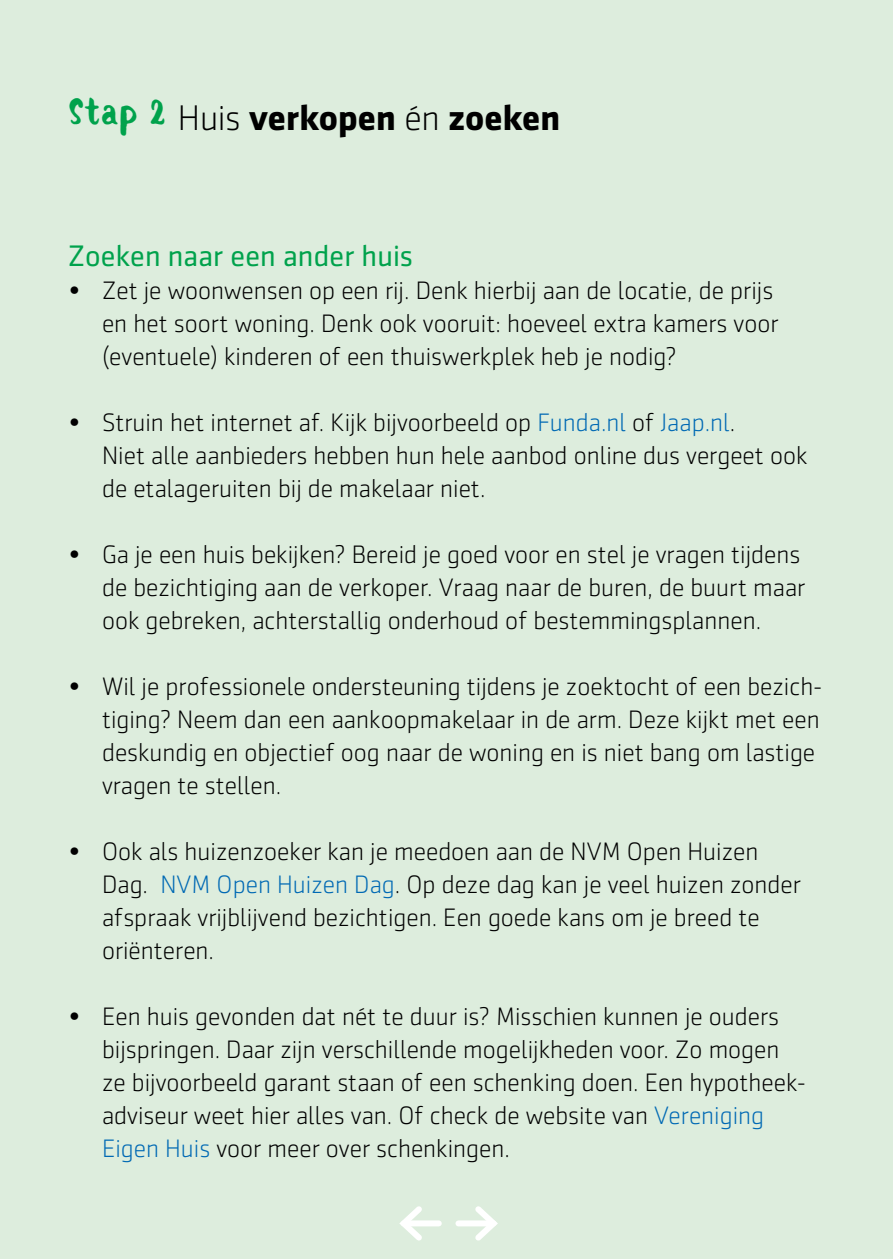
<style>
.page{position:relative;width:893px;height:1259px;background:#ddeddd}
.page>*{position:absolute;margin:0;border:0;box-sizing:border-box;transform-origin:0 0}
.Stap{font:700 36px "Sentico Sans DT";color:#000}
.t1{font:30px "Sentico Sans DT";letter-spacing:.005em;color:#00a24c}
.Body_8_5{font:300 25.5px/33px "Sentico Sans DT";color:#000}
.s1{font-weight:300}
.s2{color:#0069b4}
</style>
<div class="page">
<div style="left:458px;top:1220px;width:36px;height:6px;background:#fff"></div>
<svg style="left:470px;top:1206px;width:28px;height:35px"></svg>
<div style="left:404px;top:1220px;width:35px;height:6px;background:#fff"></div>
<svg style="left:399px;top:1206px;width:28px;height:35px"></svg>
<p class="Stap" style="left:68px;top:97px;width:494px"><sup>Stap</sup> <sup>2</sup> <span class="s1">Huis</span> verkopen <span class="s1">én</span> zoeken</p>
<h3 class="t1" style="left:68px;top:239px;width:346px">Zoeken naar een ander huis</h3>
<p class="Body_8_5" style="left:102px;top:274px;width:678px;text-indent:-34px">• Zet je woonwensen op een rij. Denk hierbij aan de locatie, de prijs en het soort woning. Denk ook vooruit: hoeveel extra kamers voor (eventuele) kinderen of een thuiswerkplek heb je nodig?</p>
<p class="Body_8_5" style="left:102px;top:406px;width:707px;text-indent:-34px">• Struin het internet af. Kijk bijvoorbeeld op <span class="s2">Funda.nl</span> of <span class="s2">Jaap.nl</span>.<br>Niet alle aanbieders hebben hun hele aanbod online dus vergeet ook de etalageruiten bij de makelaar niet.</p>
<p class="Body_8_5" style="left:102px;top:538px;width:705px;text-indent:-34px">• Ga je een huis bekijken? Bereid je goed voor en stel je vragen tijdens de bezichtiging aan de verkoper. Vraag naar de buren, de buurt maar ook gebreken, achterstallig onderhoud of bestemmingsplannen.</p>
<p class="Body_8_5" style="left:102px;top:670px;width:722px;text-indent:-34px">• Wil je professionele ondersteuning tijdens je zoektocht of een bezich&shy;tiging? Neem dan een aankoopmakelaar in de arm. Deze kijkt met een deskundig en objectief oog naar de woning en is niet bang om lastige vragen te stellen.</p>
<p class="Body_8_5" style="left:102px;top:835px;width:700px;text-indent:-34px">• Ook als huizenzoeker kan je meedoen aan de NVM Open Huizen Dag. <span class="s2">NVM Open Huizen Dag</span>. Op deze dag kan je veel huizen zonder afspraak vrijblijvend bezichtigen. Een goede kans om je breed te oriënteren.</p>
<p class="Body_8_5" style="left:102px;top:1000px;width:706px;text-indent:-34px">• Een huis gevonden dat nét te duur is? Misschien kunnen je ouders bijspringen. Daar zijn verschillende mogelijkheden voor. Zo mogen ze bijvoorbeeld garant staan of een schenking doen. Een hypotheek&shy;adviseur weet hier alles van. Of check de website van <span class="s2">Vereniging Eigen Huis</span> voor meer over schenkingen.</p>
</div>
